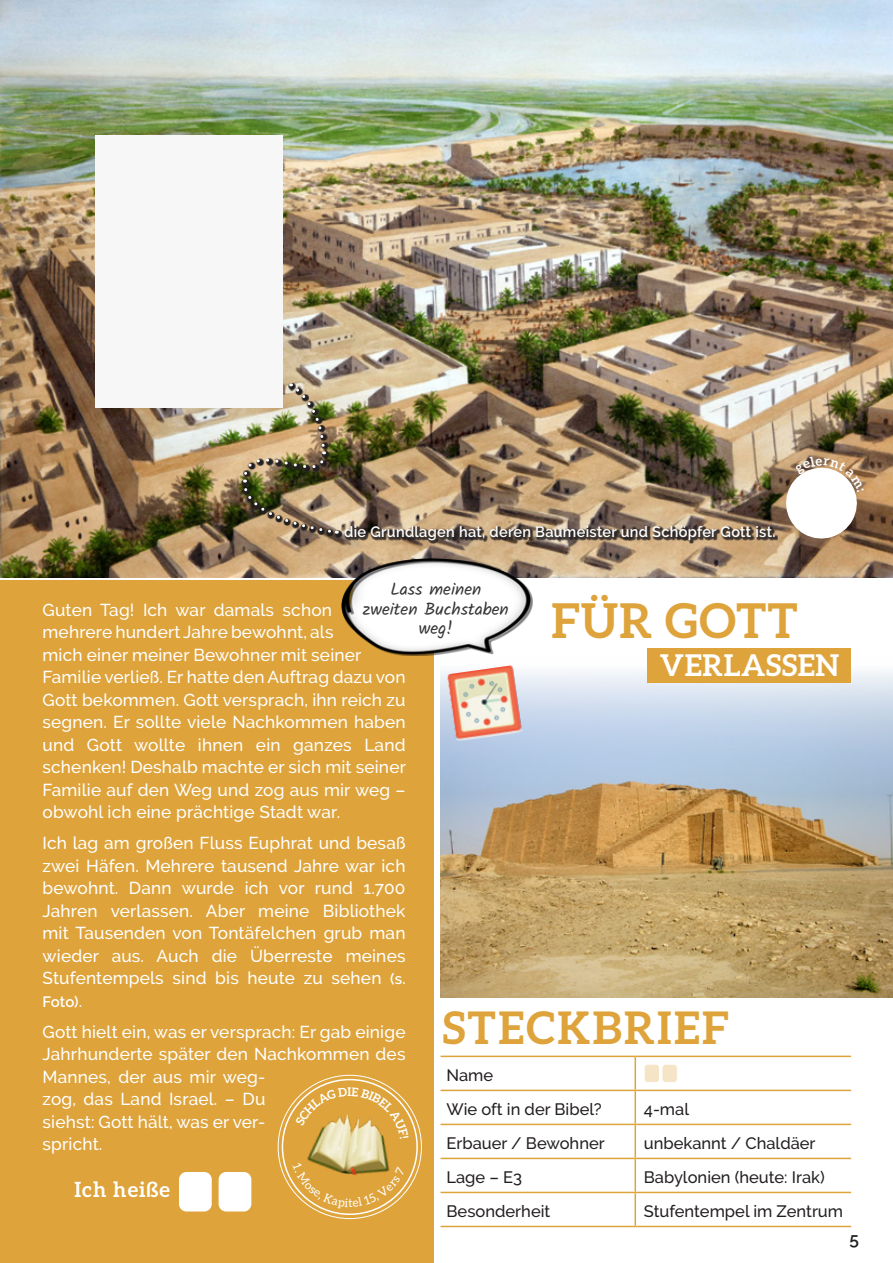
<style>
.page{position:relative;width:893px;height:1263px;background:#fff}
.page>*{position:absolute;margin:0;border:0;box-sizing:border-box;transform-origin:0 0}
.t1{font:700 48px "Aleo";letter-spacing:.02em;color:#dea33a}
.t2{font:700 45px "Aleo";letter-spacing:.05em;color:#dea33a}
.t3{font:700 30px "Aleo";letter-spacing:.02em;color:#fff}
.t4{font:700 21px "Aleo";letter-spacing:.05em;color:#fff}
.t5{font:500 17.25px/22.5px "Raleway";letter-spacing:.01em;color:#fff}
.t6{font:17.25px/19.5px "Kalam";color:#363536;text-align:center}
.t7{font:600 17.25px "Raleway";color:#231f20}
.t8{font:500 16.5px/34px "Raleway";color:#231f20}
.t9{font:600 15px "Raleway";letter-spacing:.02em;color:#fff}
.t10{font:700 11.85px "Aleo";color:#fff}
.s1{font-weight:600;font-size:15px}
.s2{font-weight:500;font-size:17.25px}
</style>
<div class="page">
<img style="left:0;top:0;width:893px;height:577px">
<svg style="left:242px;top:383px;width:100px;height:154px"></svg>
<img style="left:241px;top:383px;width:96px;height:152px">
<div style="left:96px;top:135px;width:187px;height:272px;background:#f7f7f8"></div>
<img style="left:440px;top:656px;width:453px;height:341px">
<div style="left:647px;top:648px;width:203px;height:34px;background:#dea33a"></div>
<div style="left:0;top:580px;width:434px;height:683px;background:#dea33a"></div>
<img style="left:307px;top:1139px;width:82px;height:23px">
<div style="left:178px;top:1171px;width:34px;height:41px;background:#fff;border-radius:8px"></div>
<div style="left:178px;top:1170px;width:35px;height:43px;border:1px solid #dea33a;border-radius:8px"></div>
<div style="left:218px;top:1171px;width:34px;height:41px;background:#fff;border-radius:8px"></div>
<div style="left:217px;top:1170px;width:36px;height:43px;border:1px solid #dea33a;border-radius:8px"></div>
<img style="left:447px;top:665px;width:77px;height:76px">
<hr style="left:441px;top:1055px;width:194px;height:2px;background:#dea33a">
<hr style="left:635px;top:1055px;width:216px;height:2px;background:#dea33a">
<hr style="left:634px;top:1057px;width:2px;height:33px;background:#dea33a">
<hr style="left:441px;top:1090px;width:194px;height:1px;background:#dea33a">
<hr style="left:635px;top:1090px;width:216px;height:1px;background:#dea33a">
<hr style="left:634px;top:1091px;width:2px;height:33px;background:#dea33a">
<hr style="left:441px;top:1124px;width:194px;height:1px;background:#dea33a">
<hr style="left:635px;top:1124px;width:216px;height:1px;background:#dea33a">
<hr style="left:634px;top:1125px;width:2px;height:33px;background:#dea33a">
<hr style="left:441px;top:1158px;width:194px;height:1px;background:#dea33a">
<hr style="left:635px;top:1158px;width:216px;height:1px;background:#dea33a">
<hr style="left:634px;top:1159px;width:2px;height:33px;background:#dea33a">
<hr style="left:441px;top:1192px;width:194px;height:1px;background:#dea33a">
<hr style="left:635px;top:1192px;width:216px;height:1px;background:#dea33a">
<hr style="left:634px;top:1193px;width:2px;height:33px;background:#dea33a">
<hr style="left:441px;top:1226px;width:194px;height:1px;background:#dea33a">
<hr style="left:635px;top:1226px;width:216px;height:1px;background:#dea33a">
<div style="left:644px;top:1064px;width:15px;height:18px;background:#f6e4c6;border-radius:4px"></div>
<div style="left:644px;top:1064px;width:16px;height:19px;border:1px solid #fff;border-radius:4px"></div>
<div style="left:662px;top:1064px;width:15px;height:18px;background:#f6e4c6;border-radius:4px"></div>
<div style="left:662px;top:1064px;width:16px;height:19px;border:1px solid #fff;border-radius:4px"></div>
<div style="left:344px;top:526px;width:434px;height:18px;background:#231f20;opacity:.85"></div>
<img style="left:393px;top:558px;width:140px;height:97px">
<img style="left:341px;top:558px;width:189px;height:96px">
<svg style="left:780px;top:456px;width:84px;height:87px"></svg>
<svg style="left:293px;top:1162px;width:112px;height:47px"></svg>
<svg style="left:295px;top:1087px;width:114px;height:52px"></svg>
<p class="t9" style="left:344px;top:523px;width:433px">die Grundlagen hat, deren Baumeister und Schöpfer Gott ist.</p>
<p class="t6" style="left:363px;top:580px;width:147px">Lass meinen zweiten Buchstaben weg!</p>
<h1 class="t1" style="left:551px;top:593px;width:248px">FÜR GOTT</h1>
<h3 class="t3" style="left:660px;top:648px;width:181px">VERLASSEN</h3>
<p class="t5" style="left:43px;top:598px;width:365px">Guten Tag! Ich war damals schon mehrere hundert Jahre bewohnt, als<br>mich einer meiner Bewohner mit seiner Familie verließ. Er hatte den Auftrag dazu von Gott bekommen. Gott versprach, ihn reich zu segnen. Er sollte viele Nachkommen haben und Gott wollte ihnen ein ganzes Land schenken! Deshalb machte er sich mit seiner Familie auf den Weg und zog aus mir weg – obwohl ich eine prächtige Stadt war.</p>
<p class="t5" style="left:43px;top:832px;width:365px;text-align:justify">Ich lag am großen Fluss Euphrat und besaß zwei Häfen. Mehrere tausend Jahre war ich bewohnt. Dann wurde ich vor rund 1.700<br>Jahren verlassen. Aber meine Bibliothek mit Tausenden von Tontäfelchen grub man wieder aus. Auch die Überreste meines Stufentempels sind bis heute zu sehen <span class="s1">(s.</span></p>
<p class="t9" style="left:43px;top:993px;width:41px">Foto)<span class="s2">.</span></p>
<p class="t5" style="left:43px;top:1020px;width:365px">Gott hielt ein, was er versprach: Er gab einige<br>Jahrhunderte später den Nachkommen des<br>Mannes, der aus mir weg-<br>zog, das Land Israel. – Du<br>siehst: Gott hält, was er ver-<br>spricht.</p>
<p class="t4" style="left:74px;top:1177px;width:97px">Ich heiße</p>
<h2 class="t2" style="left:443px;top:1002px;width:288px">STECKBRIEF</h2>
<p class="t8" style="left:447px;top:1058px;width:157px">Name<br>Wie oft in der Bibel?</p>
<p class="t10" style="left:347px;top:1085px;width:5px">I</p>
<p class="t8" style="left:644px;top:1092px;width:47px">4-mal</p>
<p class="t8" style="left:447px;top:1126px;width:160px">Erbauer / Bewohner</p>
<p class="t8" style="left:644px;top:1126px;width:173px">unbekannt / Chaldäer</p>
<p class="t8" style="left:447px;top:1160px;width:77px">Lage – E3</p>
<p class="t8" style="left:644px;top:1160px;width:182px">Babylonien (heute: Irak)</p>
<p class="t8" style="left:447px;top:1194px;width:105px">Besonderheit</p>
<p class="t8" style="left:644px;top:1194px;width:201px">Stufentempel im Zentrum</p>
<p class="t7" style="left:849px;top:1229px;width:11px">5</p>
</div>
